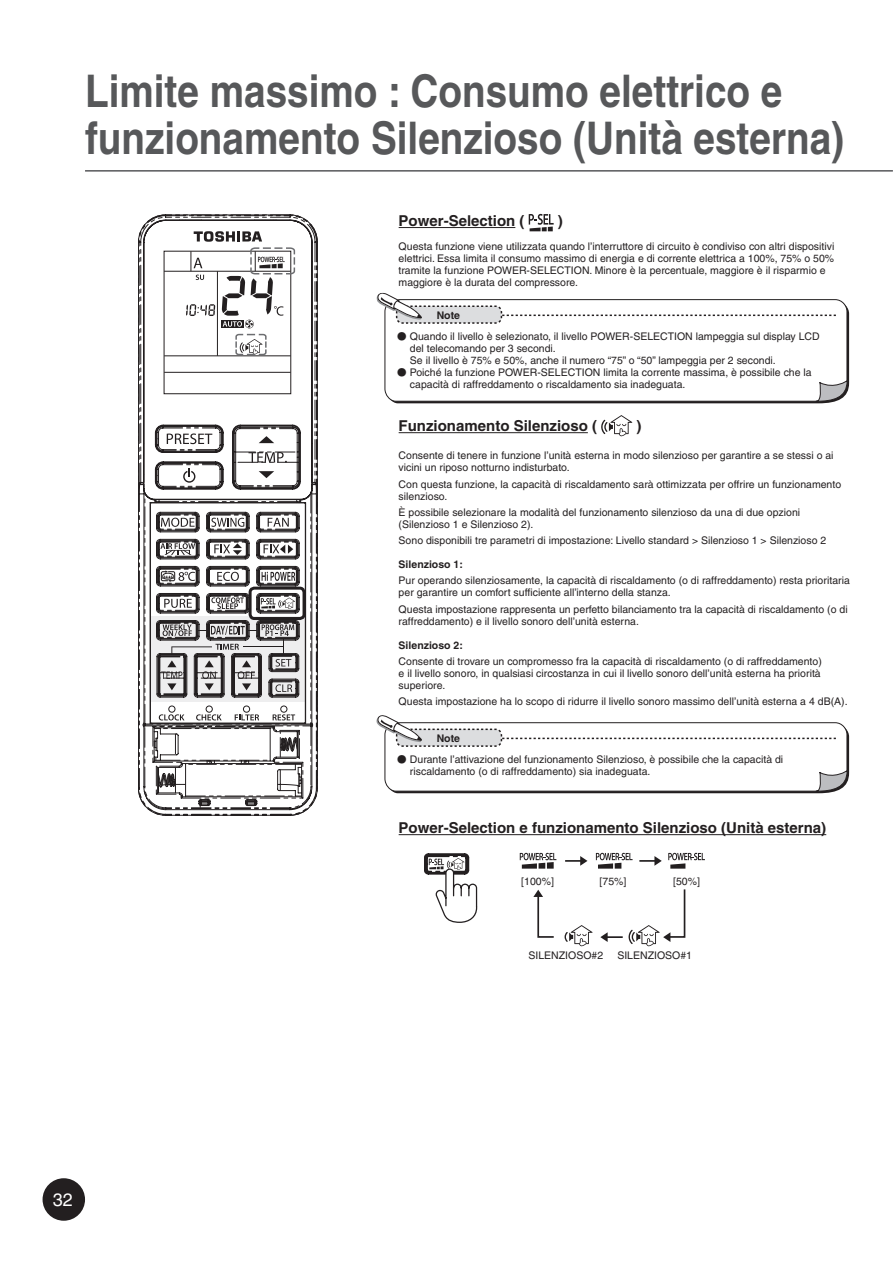
<style>
.page{position:relative;width:893px;height:1263px;background:#fff}
.page>*{position:absolute;margin:0;border:0;box-sizing:border-box;transform-origin:0 0}
.t1{font:700 45px/46.5px "Helvetica";color:#57585a;scale:.86 1}
.t2{font:18px "Helvetica";color:#fff}
.t3{font:700 15px "Helvetica";color:#231f20}
.t4{font:10.5px/12px "Helvetica";color:#231f20}
.t5{font:700 10.5px "Helvetica";color:#231f20}
.s1{font-size:27px}
</style>
<div class="page">
<div style="left:43px;top:1178px;width:42px;height:43px;background:#231f20;border-radius:50%"></div>
<hr style="left:85px;top:170px;width:808px;height:2px;background:#57585a">
<svg style="left:138px;top:215px;width:179px;height:600px"></svg>
<svg style="left:159px;top:714px;width:25px;height:6px"></svg>
<svg style="left:196px;top:714px;width:26px;height:6px"></svg>
<svg style="left:235px;top:714px;width:24px;height:6px"></svg>
<svg style="left:273px;top:714px;width:22px;height:6px"></svg>
<div style="left:164px;top:251px;width:127px;height:143px;border:1px solid #231f20"></div>
<hr style="left:164px;top:271px;width:126px;height:1px;background:#231f20">
<hr style="left:164px;top:355px;width:127px;height:1px;background:#231f20">
<hr style="left:164px;top:372px;width:127px;height:1px;background:#231f20">
<svg style="left:156px;top:426px;width:144px;height:271px"></svg>
<svg style="left:384px;top:299px;width:464px;height:103px"></svg>
<svg style="left:802px;top:381px;width:46px;height:21px"></svg>
<svg style="left:376px;top:293px;width:460px;height:32px"></svg>
<div style="left:249px;top:587px;width:57px;height:33px;border:3px solid #231f20;border-radius:4px"></div>
<svg style="left:186px;top:231px;width:110px;height:125px"></svg>
<hr style="left:399px;top:227px;width:116px;height:1px;background:#231f20">
<svg style="left:529px;top:214px;width:25px;height:17px"></svg>
<hr style="left:399px;top:432px;width:189px;height:1px;background:#231f20">
<svg style="left:601px;top:415px;width:31px;height:21px"></svg>
<hr style="left:399px;top:834px;width:427px;height:1px;background:#231f20">
<svg style="left:424px;top:853px;width:53px;height:70px"></svg>
<svg style="left:600px;top:932px;width:23px;height:10px"></svg>
<svg style="left:533px;top:890px;width:21px;height:48px"></svg>
<svg style="left:520px;top:853px;width:36px;height:16px"></svg>
<svg style="left:596px;top:853px;width:37px;height:16px"></svg>
<svg style="left:668px;top:853px;width:37px;height:16px"></svg>
<svg style="left:565px;top:856px;width:22px;height:10px"></svg>
<svg style="left:639px;top:856px;width:23px;height:10px"></svg>
<svg style="left:629px;top:889px;width:57px;height:57px"></svg>
<svg style="left:565px;top:925px;width:27px;height:21px"></svg>
<svg style="left:376px;top:715px;width:473px;height:78px"></svg>
<h1 class="t1" style="left:85px;top:67px;width:884px">Limite massimo : Consumo elettrico e funzionamento Silenzioso (Unità esterna)</h1>
<h3 class="t3" style="left:399px;top:212px;width:127px">Power-Selection (</h3>
<h3 class="t3" style="left:558px;top:212px;width:6px">)</h3>
<p class="t4" style="left:399px;top:240px;width:437px">Questa funzione viene utilizzata quando l’interruttore di circuito è condiviso con altri dispositivi elettrici. Essa limita il consumo massimo di energia e di corrente elettrica a 100%, 75% o 50% tramite la funzione POWER-SELECTION. Minore è la percentuale, maggiore è il risparmio e maggiore è la durata del compressore.</p>
<p class="t5" style="left:437px;top:309px;width:25px">Note</p>
<p class="t4" style="left:410px;top:330px;width:411px;text-indent:-13px"><span class="s1">•</span> Quando il livello è selezionato, il livello POWER-SELECTION lampeggia sul display LCD del telecomando per 3 secondi.<br>Se il livello è 75% e 50%, anche il numero “75” o “50” lampeggia per 2 secondi.</p>
<p class="t4" style="left:410px;top:366px;width:403px;text-indent:-13px"><span class="s1">•</span> Poiché la funzione POWER-SELECTION limita la corrente massima, è possibile che la capacità di raffreddamento o riscaldamento sia inadeguata.</p>
<h3 class="t3" style="left:399px;top:417px;width:200px">Funzionamento Silenzioso (</h3>
<h3 class="t3" style="left:636px;top:417px;width:6px">)</h3>
<p class="t4" style="left:399px;top:450px;width:436px">Consente di tenere in funzione l’unità esterna in modo silenzioso per garantire a se stessi o ai vicini un riposo notturno indisturbato.</p>
<p class="t4" style="left:399px;top:478px;width:444px">Con questa funzione, la capacità di riscaldamento sarà ottimizzata per offrire un funzionamento silenzioso.</p>
<p class="t4" style="left:399px;top:506px;width:403px">È possibile selezionare la modalità del funzionamento silenzioso da una di due opzioni (Silenzioso 1 e Silenzioso 2).</p>
<p class="t4" style="left:399px;top:534px;width:429px">Sono disponibili tre parametri di impostazione: Livello standard &gt; Silenzioso 1 &gt; Silenzioso 2</p>
<p class="t5" style="left:399px;top:558px;width:66px">Silenzioso 1:</p>
<p class="t4" style="left:399px;top:575px;width:453px">Pur operando silenziosamente, la capacità di riscaldamento (o di raffreddamento) resta prioritaria per garantire un comfort sufficiente all’interno della stanza.</p>
<p class="t4" style="left:399px;top:603px;width:451px">Questa impostazione rappresenta un perfetto bilanciamento tra la capacità di riscaldamento (o di raffreddamento) e il livello sonoro dell’unità esterna.</p>
<p class="t5" style="left:399px;top:639px;width:66px">Silenzioso 2:</p>
<p class="t4" style="left:399px;top:655px;width:425px;text-align:justify">Consente di trovare un compromesso fra la capacità di riscaldamento (o di raffreddamento) e il livello sonoro, in qualsiasi circostanza in cui il livello sonoro dell’unità esterna ha priorità superiore.</p>
<p class="t4" style="left:399px;top:695px;width:450px">Questa impostazione ha lo scopo di ridurre il livello sonoro massimo dell’unità esterna a 4 dB(A).</p>
<p class="t5" style="left:437px;top:732px;width:25px">Note</p>
<p class="t4" style="left:410px;top:754px;width:375px;text-indent:-13px"><span class="s1">•</span> Durante l’attivazione del funzionamento Silenzioso, è possibile che la capacità di riscaldamento (o di raffreddamento) sia inadeguata.</p>
<h3 class="t3" style="left:399px;top:819px;width:429px">Power-Selection e funzionamento Silenzioso (Unità esterna)</h3>
<p class="t4" style="left:521px;top:875px;width:34px">[100%]</p>
<p class="t4" style="left:600px;top:875px;width:28px">[75%]</p>
<p class="t4" style="left:673px;top:875px;width:28px">[50%]</p>
<p class="t4" style="left:528px;top:949px;width:76px">SILENZIOSO#2</p>
<p class="t4" style="left:617px;top:949px;width:76px">SILENZIOSO#1</p>
<h2 class="t2" style="left:53px;top:1189px;width:22px">32</h2>
</div>
